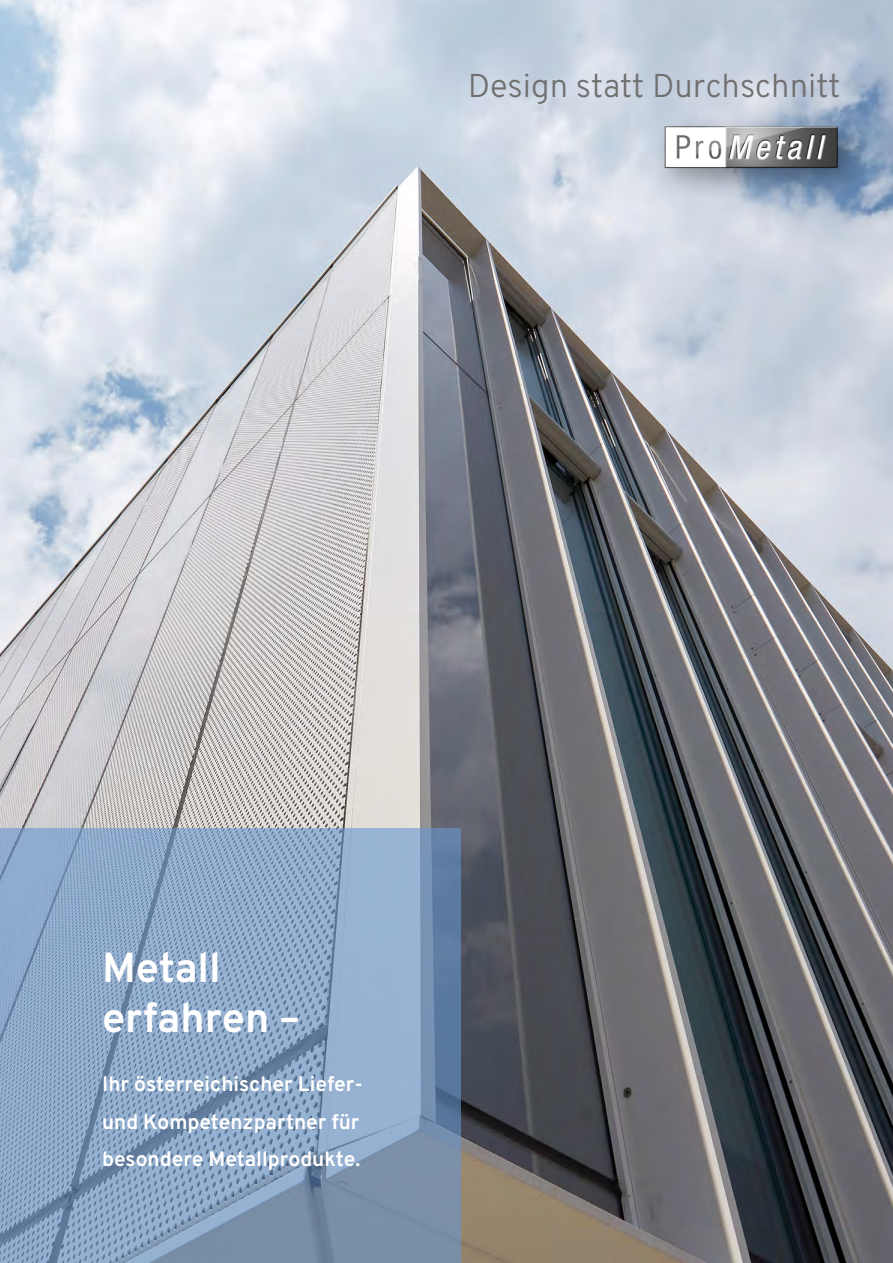
<style>
.page{position:relative;width:893px;height:1263px;background:#fff}
.page>*{position:absolute;margin:0;border:0;box-sizing:border-box;transform-origin:0 0}
.t1{font:700 42px/50.4px "Overpass";color:#fff}
.t2{font:300 33px "Overpass";color:#706f6f}
.t3{font:700 21px/37.5px "Overpass";color:#fff}
</style>
<div class="page">
<img style="left:0;top:0;width:893px;height:1263px">
<div style="left:652px;top:113px;width:220px;height:88px;background:#000;opacity:.35"></div>
<img style="left:635px;top:96px;width:234px;height:103px">
<svg style="left:0;top:828px;width:461px;height:435px;background:#86a1c1"></svg>
<h2 class="t2" style="left:468px;top:66px;width:375px">Design statt Durchschnitt</h2>
<h1 class="t1" style="left:102px;top:942px;width:199px">Metall erfahren –</h1>
<p class="t3" style="left:102px;top:1065px;width:262px">Ihr österreichischer Liefer&shy;und Kompetenzpartner für besondere Metallprodukte.</p>
</div>
